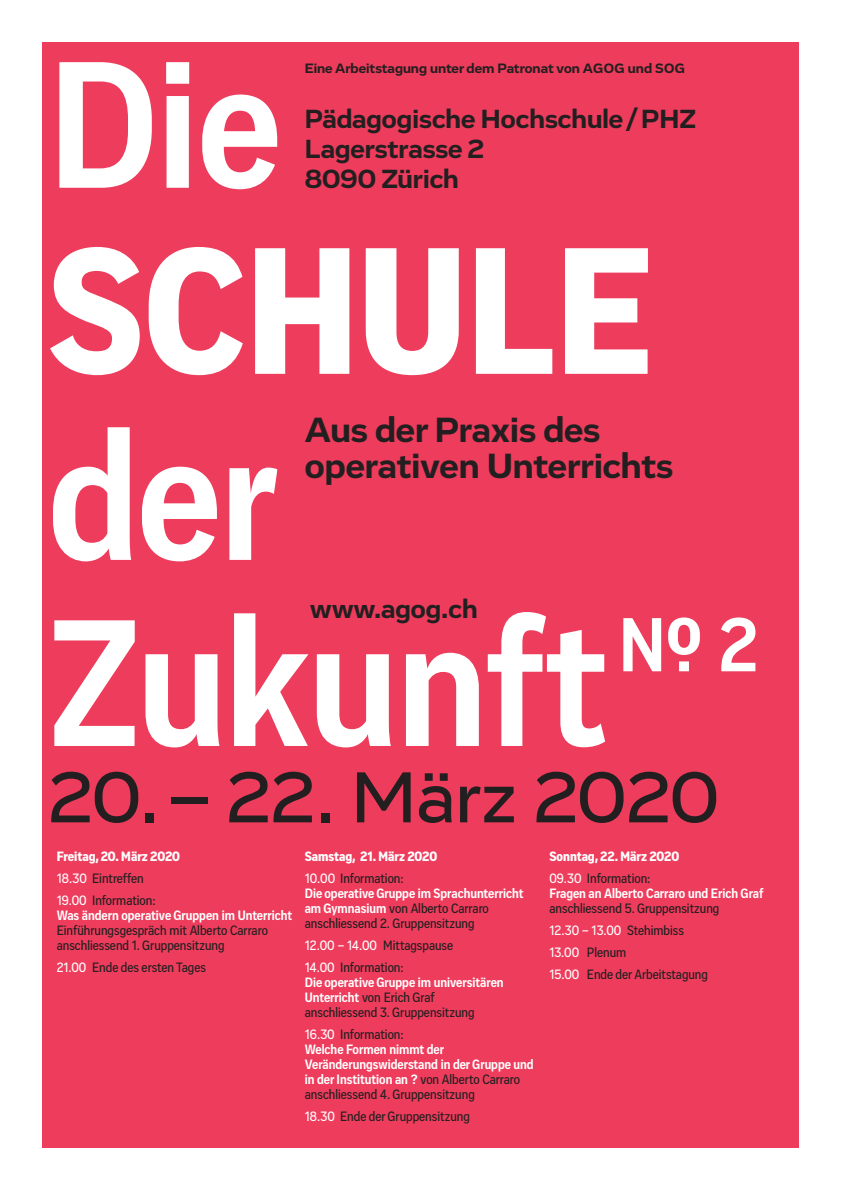
<style>
.page{position:relative;width:842px;height:1191px;background:#fff}
.page>*{position:absolute;margin:0;border:0;box-sizing:border-box;transform-origin:0 0}
.t1{font:700 186px/186px "Vito Condensed";color:#fff}
.t2{font:900 186px "Vito Condensed";color:#fff}
.t3{font:700 78.7px "Vito Condensed";color:#fff}
.t4{font:500 74px "Vito";letter-spacing:-.005em;color:#231f20}
.t5{font:700 36px/36px "Vito";color:#231f20}
.t6{font:700 27px/30px "Vito";color:#231f20}
.t7{font:700 14px/15px "Vito Condensed";color:#fff}
.t8{font:500 14px/22px "Vito Condensed";color:#231f20}
.t9{font:900 14px/22px "Vito Condensed";color:#fff}
.t10{font:700 14px "Vito";color:#231f20}
.s1{font-weight:900;color:#fff}
.s2{color:#fff}
.s3{font-weight:500}
.s4{font-weight:500;color:#231f20}
</style>
<div class="page">
<div style="left:43px;top:43px;width:756px;height:1105px;background:#ee3c5c"></div>
<h1 class="t1" style="left:48px;top:45px;width:234px">Die</h1>
<p class="t10" style="left:305px;top:63px;width:382px">Eine Arbeitstagung unter dem Patronat von AGOG und SOG</p>
<h3 class="t6" style="left:305px;top:105px;width:393px">Pädagogische Hochschule/PHZ<br>Lagerstrasse 2<br>8090 Zürich</h3>
<h1 class="t2" style="left:48px;top:241px;width:606px">SCHULE</h1>
<h3 class="t5" style="left:305px;top:414px;width:370px">Aus der Praxis des operativen Unterrichts</h3>
<h1 class="t1" style="left:48px;top:417px;width:561px">der<br>Zukunft</h1>
<h3 class="t6" style="left:310px;top:595px;width:169px">www.agog.ch</h3>
<h2 class="t3" style="left:619px;top:615px;width:140px">№2</h2>
<h3 class="t4" style="left:48px;top:769px;width:673px">20.– 22. März 2020</h3>
<p class="t8" style="left:57px;top:846px;width:125px"><span class="s1">Freitag, 20. März 2020<br></span><span class="s2">18.30</span> Eintreffen<br><span class="s2">19.00</span> Information:</p>
<p class="t7" style="left:57px;top:909px;width:237px">Was ändern operative Gruppen im Unterricht</p>
<p class="t8" style="left:57px;top:924px;width:213px;line-height:15px">Einführungsgespräch mit Alberto Carraro anschliessend 1. Gruppensitzung</p>
<p class="t8" style="left:57px;top:957px;width:151px"><span class="s2">21.00</span> Ende des ersten Tages</p>
<p class="t9" style="left:305px;top:846px;width:134px">Samstag, 21. März 2020<br><span class="s3">10.00</span> <span class="s4">Information:</span></p>
<p class="t7" style="left:305px;top:887px;width:220px">Die operative Gruppe im Sprachunterricht am Gymnasium <span class="s4">von Alberto Carraro anschliessend 2. Gruppensitzung</span></p>
<p class="t8" style="left:305px;top:935px;width:150px"><span class="s2">12.00 – 14.00</span> Mittagspause<br><span class="s2">14.00</span> Information:</p>
<p class="t7" style="left:305px;top:976px;width:200px">Die operative Gruppe im universitären<br>Unterricht <span class="s4">von Erich Graf anschliessend 3. Gruppensitzung</span></p>
<p class="t7" style="left:305px;top:1028px;width:230px"><span class="s3">16.30</span> <span class="s4">Information:<br></span>Welche Formen nimmt der<br>Veränderungswiderstand in derGruppe und in der Institution an ? <span class="s4">von Alberto Carraro anschliessend 4. Gruppensitzung</span></p>
<p class="t8" style="left:305px;top:1106px;width:167px"><span class="s2">18.30</span> Ende der Gruppensitzung</p>
<p class="t9" style="left:549px;top:846px;width:131px">Sonntag, 22. März 2020<br><span class="s3">09.30</span> <span class="s4">Information:</span></p>
<p class="t7" style="left:549px;top:887px;width:216px">Fragen an Alberto Carraro und Erich Graf</p>
<p class="t8" style="left:549px;top:898px;width:171px">anschliessend 5. Gruppensitzung<br><span class="s2">12.30 – 13.00</span> Stehimbiss<br><span class="s2">13.00</span> Plenum<br><span class="s2">15.00</span> Ende der Arbeitstagung</p>
</div>
